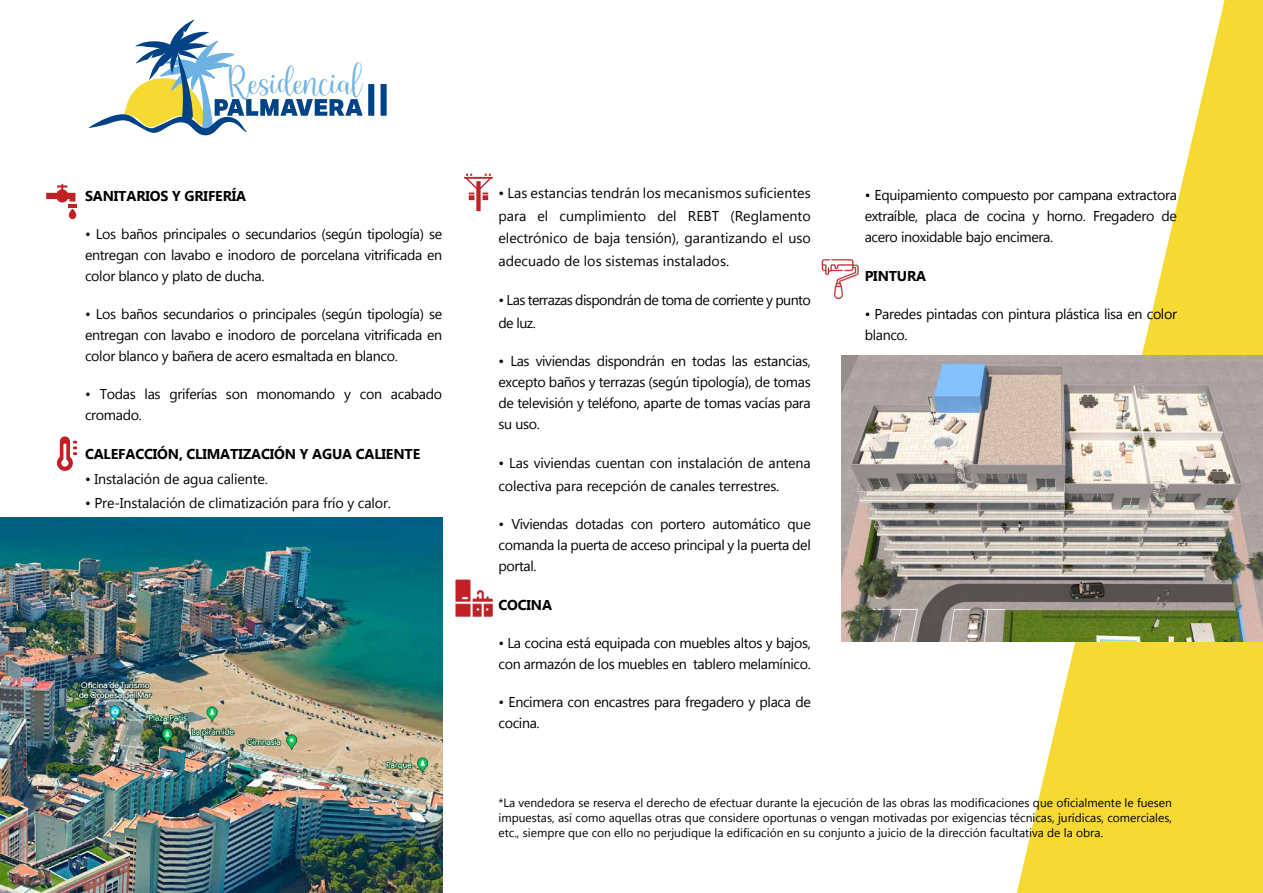
<style>
.page{position:relative;width:1263px;height:893px;background:#fff}
.page>*{position:absolute;margin:0;border:0;box-sizing:border-box;transform-origin:0 0}
.t1{font:36.9px "Anissa";color:#6db2e3}
.t2{font:14.25px/21px "Gadugi";letter-spacing:-.025em;color:#000;text-align:justify}
.t3{font:700 14.25px "Gadugi";letter-spacing:-.01em;color:#000}
.t4{font:12px/15px "Gadugi";color:#000;text-align:justify}
</style>
<div class="page">
<svg style="left:89px;top:20px;width:274px;height:116px"></svg>
<div style="left:368px;top:84px;width:6px;height:32px;background:#004286"></div>
<div style="left:381px;top:84px;width:6px;height:32px;background:#004286"></div>
<svg style="left:1017px;top:0;width:246px;height:893px;fill:#f6d933"></svg>
<svg style="left:464px;top:173px;width:29px;height:38px"></svg>
<svg style="left:57px;top:436px;width:20px;height:35px"></svg>
<svg style="left:46px;top:184px;width:31px;height:35px"></svg>
<img style="left:0;top:518px;width:442px;height:375px">
<img style="left:841px;top:355px;width:422px;height:286px">
<img style="left:821px;top:259px;width:38px;height:41px">
<img style="left:455px;top:579px;width:38px;height:38px">
<h1 class="t1" style="left:229px;top:58px;width:134px">Residencial</h1>
<p class="t3" style="left:85px;top:187px;width:163px">SANITARIOS Y GRIFERÍA</p>
<p class="t2" style="left:85px;top:223px;width:359px">• Los baños principales o secundarios (según tipología) se entregan con lavabo e inodoro de porcelana vitrificada en color blanco y plato de ducha.</p>
<p class="t2" style="left:85px;top:303px;width:359px">• Los baños secundarios o principales (según tipología) se entregan con lavabo e inodoro de porcelana vitrificada en color blanco y bañera de acero esmaltada en blanco.</p>
<p class="t2" style="left:85px;top:383px;width:359px">• Todas las griferías son monomando y con acabado cromado.</p>
<p class="t3" style="left:85px;top:445px;width:337px">CALEFACCIÓN, CLIMATIZACIÓN Y AGUA CALIENTE</p>
<p class="t2" style="left:85px;top:468px;width:184px">• Instalación de agua caliente.</p>
<p class="t2" style="left:85px;top:492px;width:307px">• Pre-Instalación de climatización para frío y calor.</p>
<p class="t2" style="left:498px;top:182px;width:314px;line-height:22.5px">• Las estancias tendrán los mecanismos suficientes para el cumplimiento del REBT (Reglamento electrónico de baja tensión), garantizando el uso adecuado de los sistemas instalados.</p>
<p class="t2" style="left:498px;top:289px;width:314px;line-height:22.5px">• Las terrazas dispondrán de toma de corriente y punto de luz.</p>
<p class="t2" style="left:498px;top:350px;width:314px">• Las viviendas dispondrán en todas las estancias, excepto baños y terrazas (según tipología), de tomas de televisión y teléfono, aparte de tomas vacías para su uso.</p>
<p class="t2" style="left:498px;top:452px;width:314px;line-height:22.5px">• Las viviendas cuentan con instalación de antena colectiva para recepción de canales terrestres.</p>
<p class="t2" style="left:498px;top:513px;width:314px">• Viviendas dotadas con portero automático que comanda la puerta de acceso principal y la puerta del portal.</p>
<p class="t3" style="left:498px;top:597px;width:55px">COCINA</p>
<p class="t2" style="left:498px;top:633px;width:314px">• La cocina está equipada con muebles altos y bajos, con armazón de los muebles en tablero melamínico.</p>
<p class="t2" style="left:498px;top:692px;width:314px">• Encimera con encastres para fregadero y placa de cocina.</p>
<p class="t2" style="left:865px;top:184px;width:314px">• Equipamiento compuesto por campana extractora extraíble, placa de cocina y horno. Fregadero de acero inoxidable bajo encimera.</p>
<p class="t3" style="left:865px;top:267px;width:63px">PINTURA</p>
<p class="t2" style="left:865px;top:303px;width:314px">• Paredes pintadas con pintura plástica lisa en color blanco.</p>
<p class="t4" style="left:498px;top:795px;width:675px">*La vendedora se reserva el derecho de efectuar durante la ejecución de las obras las modificaciones que oficialmente le fuesen impuestas, así como aquellas otras que considere oportunas o vengan motivadas por exigencias técnicas, jurídicas, comerciales, etc., siempre que con ello no perjudique la edificación en su conjunto a juicio de la dirección facultativa de la obra.</p>
</div>
